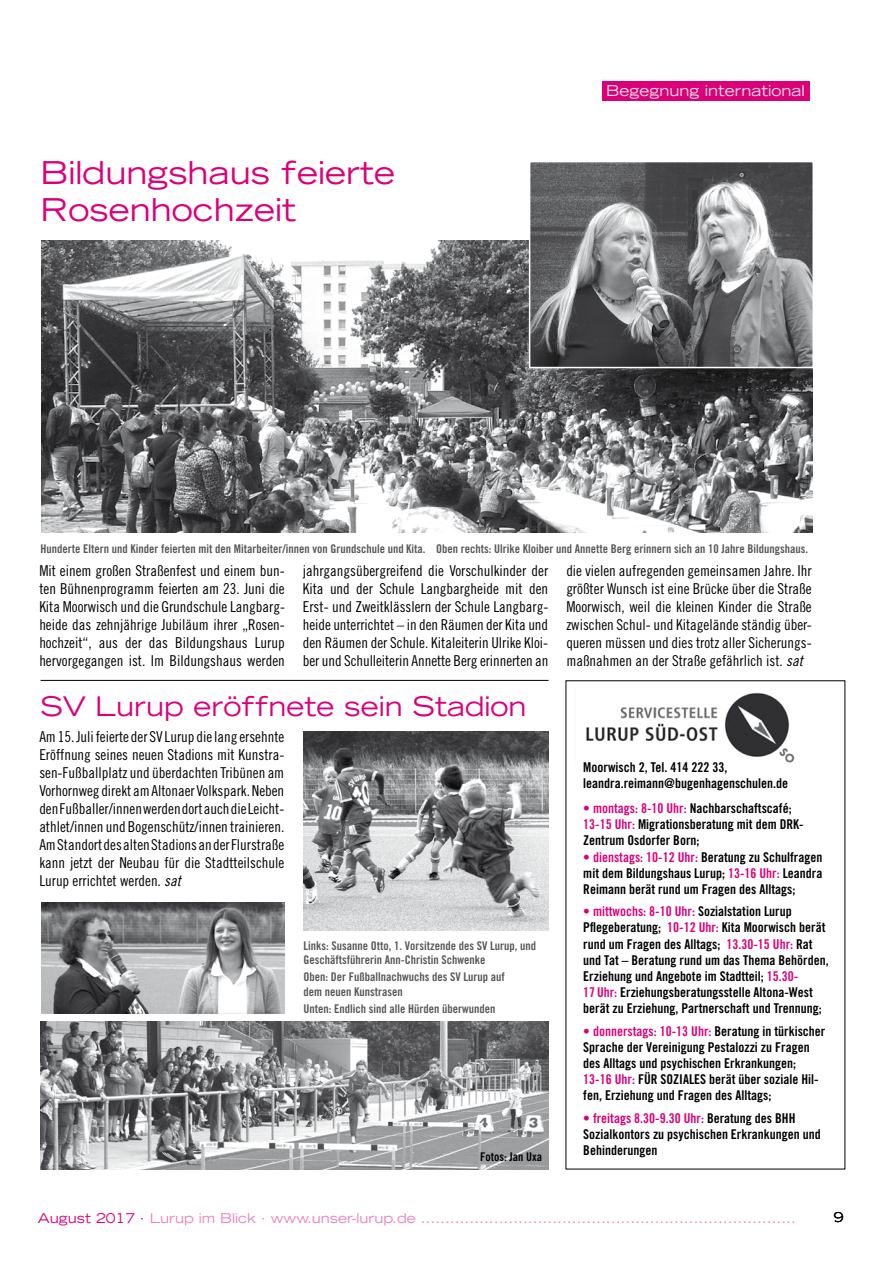
<style>
.page{position:relative;width:893px;height:1263px;background:#fff}
.page>*{position:absolute;margin:0;border:0;box-sizing:border-box;transform-origin:0 0}
.t1{font:expanded 31.5px/36px "Trade Gothic LH";color:#db007a}
.t2{font:expanded 27px "Trade Gothic LH";color:#db007a}
.t3{font:15px/18px "Trade Gothic Cond Eighteen";color:#000;text-align:justify}
.t4{font:expanded 15px "Trade Gothic LH";color:#e3e4e4}
.t5{font:13.5px/16.2px "Trade Gothic Bold Cond Twenty";color:#000}
.t6{font:expanded 13.5px "Trade Gothic LH";color:#ed80bd}
.t7{font:expanded 13.5px "Trade Gothic LH";color:#000}
.t8{font:12px/14.4px "Trade Gothic Bold Cond Twenty";color:#58585a}
.t9{font:12px "Trade Gothic Bold Cond Twenty";color:#000}
.s1{font-family:"Trade Gothic Cond Eighteen Obl"}
.s2{color:#db007a}
</style>
<div class="page">
<img style="left:41px;top:240px;width:772px;height:293px">
<img style="left:532px;top:164px;width:279px;height:201px">
<div style="left:529px;top:161px;width:285px;height:207px;border:2px solid #fff"></div>
<div style="left:602px;top:81px;width:207px;height:19px;background:#db007a"></div>
<img style="left:586px;top:692px;width:209px;height:71px">
<img style="left:41px;top:1021px;width:508px;height:148px">
<img style="left:41px;top:902px;width:244px;height:111px">
<img style="left:304px;top:731px;width:245px;height:200px">
<hr style="left:41px;top:680px;width:508px;height:1px;background:#000">
<h1 class="t1" style="left:41px;top:154px;width:356px">Bildungshaus feierte<br>Rosenhochzeit</h1>
<p class="t4" style="left:606px;top:81px;width:200px">Begegnung international</p>
<p class="t8" style="left:41px;top:541px;width:769px">Hunderte Eltern und Kinder feierten mit den Mitarbeiter/innen von Grundschule und Kita. Oben rechts: Ulrike Kloiber und Annette Berg erinnern sich an 10 Jahre Bildungshaus.</p>
<p class="t3" style="left:39px;top:561px;width:247px">Mit einem großen Straßenfest und einem bun&shy;ten Bühnenprogramm feierten am 23. Juni die Kita Moorwisch und die Grundschule Langbarg&shy;heide das zehnjährige Jubiläum ihrer „Rosen&shy;hochzeit“, aus der das Bildungshaus Lurup hervorgegangen ist. Im Bildungshaus werden</p>
<p class="t3" style="left:303px;top:561px;width:247px">jahrgangsübergreifend die Vorschulkinder der Kita und der Schule Langbargheide mit den Erst- und Zweitklässlern der Schule Langbarg&shy;heide unterrichtet – in den Räumen der Kita und den Räumen der Schule. Kitaleiterin Ulrike Kloi&shy;ber und Schulleiterin Annette Berg erinnerten an</p>
<p class="t3" style="left:566px;top:561px;width:247px">die vielen aufregenden gemeinsamen Jahre. Ihr größter Wunsch ist eine Brücke über die Straße Moorwisch, weil die kleinen Kinder die Straße zwischen Schul- und Kitagelände ständig über&shy;queren müssen und dies trotz aller Sicherungs&shy;maßnahmen an der Straße gefährlich ist. <span class="s1">sat</span></p>
<h2 class="t2" style="left:41px;top:688px;width:487px">SV Lurup eröffnete sein Stadion</h2>
<p class="t3" style="left:39px;top:728px;width:246px">Am 15. Juli feierte der SV Lurup die lang ersehnte Eröffnung seines neuen Stadions mit Kunstra&shy;sen-Fußballplatz und überdachten Tribünen am Vorhornweg direkt am Altonaer Volkspark. Neben den Fußballer/innen werden dort auch die Leicht&shy;athlet/innen und Bogenschütz/innen trainieren.<br>Am Standort des alten Stadions an der Flurstraße kann jetzt der Neubau für die Stadtteilschule Lurup errichtet werden. <span class="s1">sat</span></p>
<p class="t8" style="left:303px;top:938px;width:234px">Links: Susanne Otto, 1. Vorsitzende des SV Lurup, und<br>Geschäftsführerin Ann-Christin Schwenke</p>
<p class="t8" style="left:303px;top:970px;width:203px">Oben: Der Fußballnachwuchs des SV Lurup auf dem neuen Kunstrasen</p>
<p class="t8" style="left:303px;top:1001px;width:193px">Unten: Endlich sind alle Hürden überwunden</p>
<p class="t9" style="left:480px;top:1149px;width:63px">Fotos: Jan Uxa</p>
<p class="t5" style="left:583px;top:759px;width:206px">Moorwisch 2, Tel. 414 222 33, leandra.reimann@bugenhagenschulen.de</p>
<p class="t5" style="left:583px;top:800px;width:222px"><span class="s2">• montags: 8-10 Uhr:</span> Nachbarschaftscafé;<br><span class="s2">13-15 Uhr:</span> Migrationsberatung mit dem DRK-<br>Zentrum Osdorfer Born;</p>
<p class="t5" style="left:583px;top:849px;width:241px;text-align:justify"><span class="s2">• dienstags: 10-12 Uhr:</span> Beratung zu Schulfragen mit dem Bildungshaus Lurup; <span class="s2">13-16 Uhr:</span> Leandra Reimann berät rund um Fragen des Alltags;</p>
<p class="t5" style="left:583px;top:903px;width:247px"><span class="s2">• mittwochs: 8-10 Uhr:</span> Sozialstation Lurup Pflegeberatung; <span class="s2">10-12 Uhr:</span> Kita Moorwisch berät rund um Fragen des Alltags; <span class="s2">13.30-15 Uhr:</span> Rat und Tat – Beratung rund um das Thema Behörden, Erziehung und Angebote im Stadtteil; <span class="s2">15.30- 17Uhr:</span> Erziehungsberatungsstelle Altona-West berät zu Erziehung, Partnerschaft und Trennung;</p>
<p class="t5" style="left:583px;top:1023px;width:244px"><span class="s2">• donnerstags: 10-13 Uhr:</span> Beratung in türkischer Sprache der Vereinigung Pestalozzi zu Fragen des Alltags und psychischen Erkrankungen; <span class="s2">13-16 Uhr:</span> FÜR SOZIALES berät über soziale Hil&shy;fen, Erziehung und Fragen des Alltags;</p>
<p class="t5" style="left:583px;top:1109px;width:239px"><span class="s2">• freitags 8.30-9.30 Uhr:</span> Beratung des BHH<br>Sozialkontors zu psychischen Erkrankungen und<br>Behinderungen</p>
<p class="t6" style="left:38px;top:1209px;width:389px"><span class="s2">August 2017 ·</span> Lurup im Blick · www. unser-lurup. de .............................................................................</p>
<p class="t7" style="left:834px;top:1209px;width:11px">9</p>
</div>
